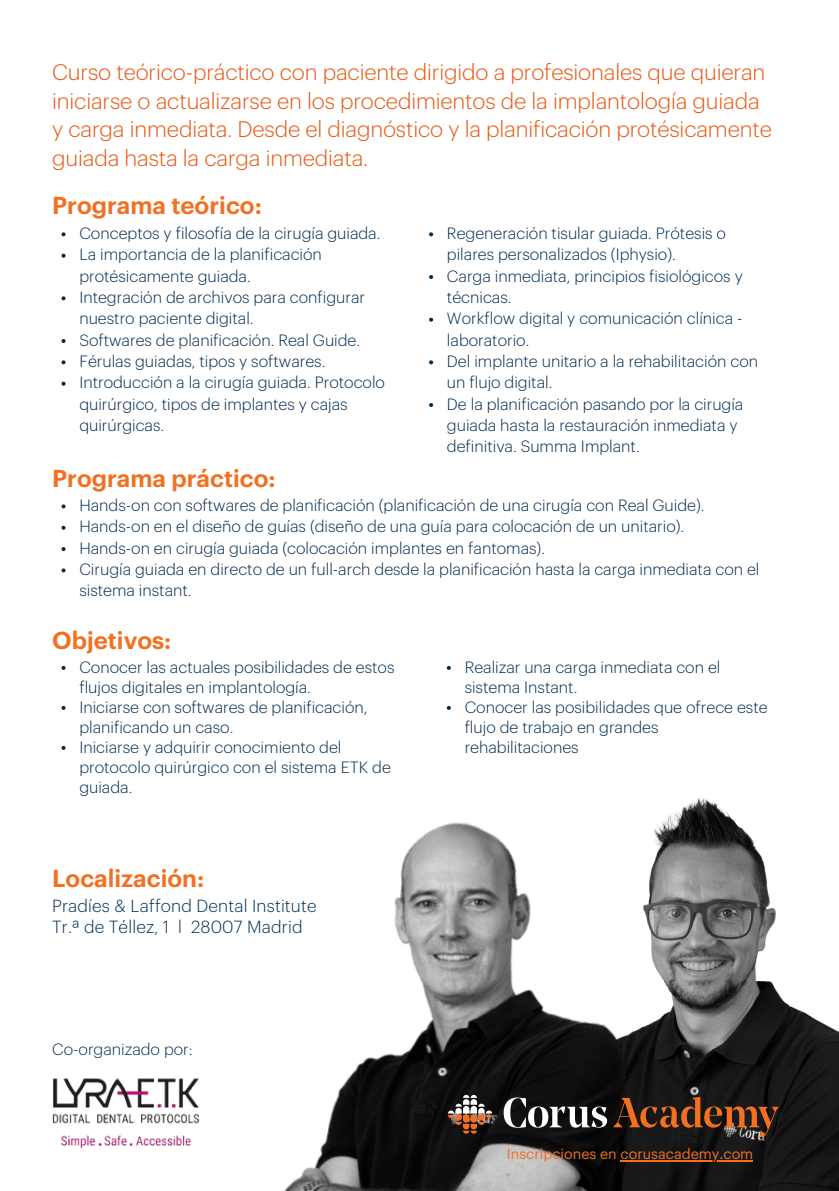
<style>
.page{position:relative;width:839px;height:1191px;background:#fff}
.page>*{position:absolute;margin:0;border:0;box-sizing:border-box;transform-origin:0 0}
.t1{font:600 24px "Graphik";color:#f37021}
.t2{font:300 22px/28.4px "Graphik";letter-spacing:-.005em;color:#e85611}
.t3{font:300 17.2px "Graphik";letter-spacing:.01em;color:#003057}
.t4{font:300 16px/21.4px "Graphik";color:#002a4e}
.t5{font:300 16px "Graphik";color:#003057}
.t6{font:14.2px "Graphik";color:#f37021}
</style>
<div class="page">
<img style="left:730px;top:816px;width:108px;height:375px">
<img style="left:284px;top:798px;width:446px;height:393px">
<svg style="left:448px;top:1095px;width:44px;height:39px"></svg>
<svg style="left:503px;top:1097px;width:104px;height:31px"></svg>
<svg style="left:613px;top:1097px;width:165px;height:40px"></svg>
<hr style="left:620px;top:1160px;width:133px;height:1px;background:#f37021">
<img style="left:52px;top:1078px;width:147px;height:71px">
<svg style="left:61px;top:232px;width:4px;height:4px"></svg>
<svg style="left:61px;top:254px;width:4px;height:4px"></svg>
<svg style="left:61px;top:296px;width:4px;height:4px"></svg>
<svg style="left:61px;top:339px;width:4px;height:4px"></svg>
<svg style="left:61px;top:360px;width:4px;height:4px"></svg>
<svg style="left:61px;top:382px;width:4px;height:4px"></svg>
<svg style="left:61px;top:504px;width:4px;height:4px"></svg>
<svg style="left:61px;top:526px;width:4px;height:4px"></svg>
<svg style="left:61px;top:547px;width:4px;height:4px"></svg>
<svg style="left:61px;top:568px;width:4px;height:4px"></svg>
<svg style="left:61px;top:666px;width:4px;height:4px"></svg>
<svg style="left:61px;top:706px;width:4px;height:4px"></svg>
<svg style="left:61px;top:746px;width:4px;height:4px"></svg>
<svg style="left:429px;top:232px;width:4px;height:4px"></svg>
<svg style="left:429px;top:275px;width:4px;height:4px"></svg>
<svg style="left:429px;top:318px;width:4px;height:4px"></svg>
<svg style="left:429px;top:360px;width:4px;height:4px"></svg>
<svg style="left:429px;top:403px;width:4px;height:4px"></svg>
<svg style="left:447px;top:666px;width:4px;height:4px"></svg>
<svg style="left:447px;top:706px;width:4px;height:4px"></svg>
<p class="t2" style="left:52px;top:59px;width:714px">Curso teórico-práctico con paciente dirigido a profesionales que quieran iniciarse o actualizarse en los procedimientos de la implantología guiada</p>
<p class="t2" style="left:52px;top:116px;width:721px">y carga inmediata. Desde el diagnóstico y la planificación protésicamente guiada hasta la carga inmediata.</p>
<p class="t1" style="left:52px;top:195px;width:211px">Programa teórico:</p>
<p class="t4" style="left:79px;top:223px;width:302px">Conceptos y filosofía de la cirugía guiada.</p>
<p class="t4" style="left:79px;top:245px;width:244px">La importancia de la planificación protésicamente guiada.</p>
<p class="t4" style="left:79px;top:287px;width:287px">Integración de archivos para configurar nuestro paciente digital.</p>
<p class="t4" style="left:79px;top:330px;width:282px">Softwares de planificación. Real Guide.</p>
<p class="t4" style="left:79px;top:351px;width:247px">Férulas guiadas, tipos y softwares.</p>
<p class="t4" style="left:79px;top:373px;width:307px">Introducción a la cirugía guiada. Protocolo quirúrgico, tipos de implantes y cajas quirúrgicas.</p>
<p class="t4" style="left:447px;top:223px;width:280px">Regeneración tisular guiada. Prótesis o pilares personalizados (Iphysio).</p>
<p class="t4" style="left:447px;top:266px;width:297px">Carga inmediata, principios fisiológicos y técnicas.</p>
<p class="t4" style="left:447px;top:309px;width:297px">Workflow digital y comunicación clínica - laboratorio.</p>
<p class="t4" style="left:447px;top:351px;width:312px">Del implante unitario a la rehabilitación con un flujo digital.</p>
<p class="t4" style="left:447px;top:394px;width:298px">De la planificación pasando por la cirugía guiada hasta la restauración inmediata y definitiva. Summa Implant.</p>
<p class="t1" style="left:52px;top:467px;width:225px">Programa práctico:</p>
<p class="t4" style="left:79px;top:495px;width:626px">Hands-on con softwares de planificación (planificación de una cirugía con Real Guide).</p>
<p class="t4" style="left:79px;top:517px;width:606px">Hands-on en el diseño de guías (diseño de una guía para colocación de un unitario).</p>
<p class="t4" style="left:79px;top:538px;width:467px">Hands-on en cirugía guiada (colocación implantes en fantomas).</p>
<p class="t4" style="left:79px;top:559px;width:681px">Cirugía guiada en directo de un full-arch desde la planificación hasta la carga inmediata con el sistema instant.</p>
<p class="t1" style="left:52px;top:629px;width:121px">Objetivos:</p>
<p class="t4" style="left:79px;top:657px;width:316px;line-height:20px">Conocer las actuales posibilidades de estos flujos digitales en implantología.</p>
<p class="t4" style="left:79px;top:697px;width:289px;line-height:20px">Iniciarse con softwares de planificación, planificando un caso.</p>
<p class="t4" style="left:79px;top:737px;width:313px;line-height:20px">Iniciarse y adquirir conocimiento del protocolo quirúrgico con el sistema ETK de guiada.</p>
<p class="t4" style="left:464px;top:657px;width:257px;line-height:20px">Realizar una carga inmediata con el sistema Instant.</p>
<p class="t4" style="left:464px;top:697px;width:304px;line-height:20px">Conocer las posibilidades que ofrece este flujo de trabajo en grandes rehabilitaciones</p>
<p class="t1" style="left:52px;top:867px;width:153px">Localización:</p>
<p class="t3" style="left:52px;top:898px;width:266px">Pradíes &amp; Laffond Dental Institute</p>
<p class="t3" style="left:52px;top:919px;width:252px">Tr.ª de Téllez, 1 l 28007 Madrid</p>
<p class="t5" style="left:52px;top:1042px;width:142px">Co-organizado por:</p>
<p class="t6" style="left:507px;top:1147px;width:248px">Inscripciones en corusacademy.com</p>
</div>
